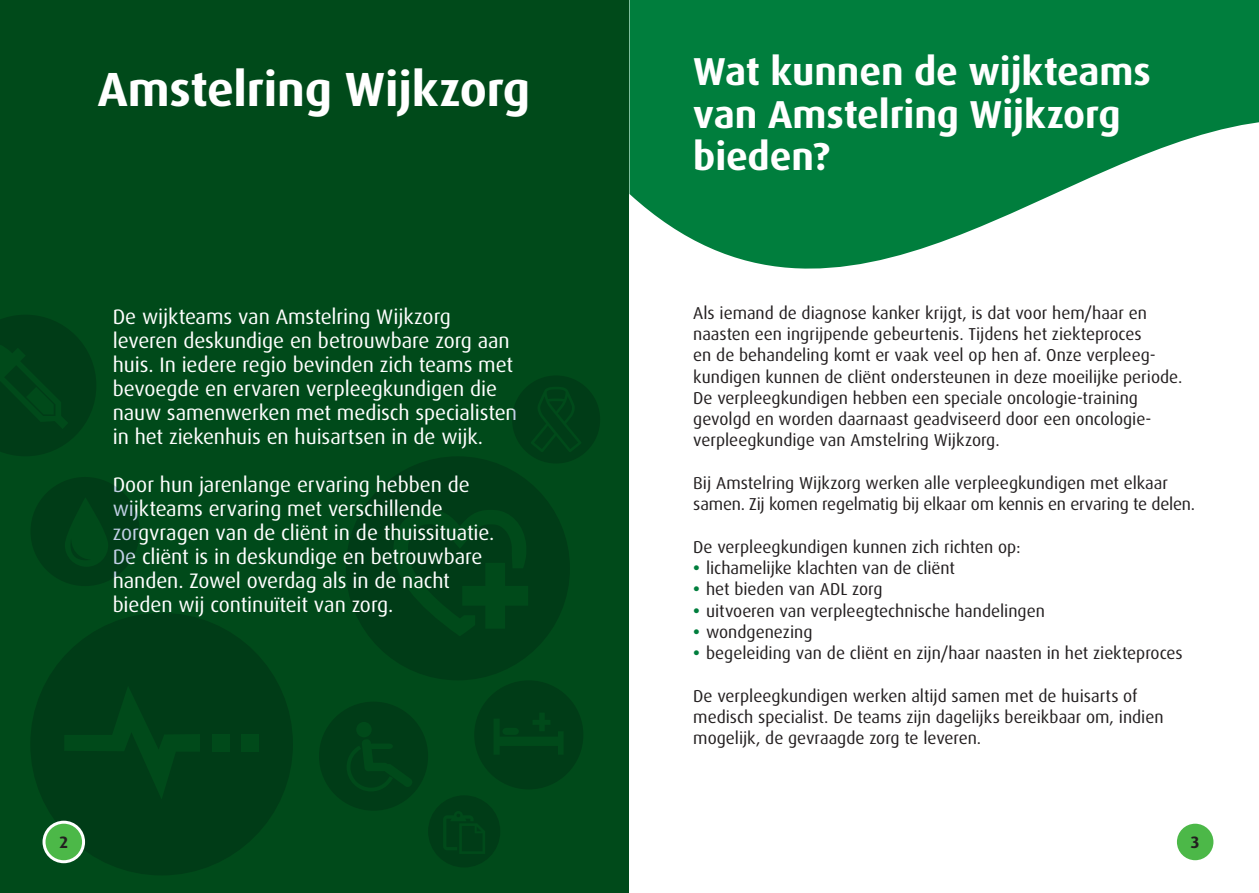
<style>
.page{position:relative;width:1259px;height:893px;background:#fff}
.page>*{position:absolute;margin:0;border:0;box-sizing:border-box;transform-origin:0 0}
.t1{font:700 48px "Dax Pro";letter-spacing:-.005em;color:#fff}
.t2{font:700 39px/42.5px "Dax Pro";letter-spacing:-.005em;color:#fff}
.t3{font:21px/24px "Dax Pro";letter-spacing:-.005em;color:#fff}
.t4{font:17.25px/21.3px "Dax Pro";color:#231f20}
.t5{font:700 16.5px "Dax Pro";color:#231f20}
.s1{font-weight:700;color:#007e3d}
</style>
<div class="page">
<div style="left:0;top:0;width:629px;height:893px;background:#004a1a"></div>
<div style="left:346px;top:456px;width:224px;height:224px;background:#003c17;border-radius:50%"></div>
<svg style="left:394px;top:510px;width:134px;height:126px"></svg>
<div style="left:319px;top:702px;width:109px;height:109px;background:#003c17;border-radius:50%"></div>
<div style="left:356px;top:722px;width:16px;height:15px;background:#004a1a;border-radius:50%"></div>
<svg style="left:347px;top:740px;width:65px;height:51px"></svg>
<div style="left:30px;top:613px;width:263px;height:262px;background:#003c17;border-radius:50%"></div>
<svg style="left:65px;top:687px;width:135px;height:111px"></svg>
<div style="left:212px;top:734px;width:18px;height:17px;background:#004a1a"></div>
<div style="left:242px;top:734px;width:17px;height:17px;background:#004a1a"></div>
<div style="left:31px;top:477px;width:109px;height:109px;background:#003c17;border-radius:50%"></div>
<svg style="left:65px;top:498px;width:43px;height:69px"></svg>
<div style="left:474px;top:680px;width:109px;height:109px;background:#003c17;border-radius:50%"></div>
<svg style="left:494px;top:713px;width:69px;height:41px"></svg>
<div style="left:428px;top:795px;width:72px;height:72px;background:#003c17;border-radius:50%"></div>
<svg style="left:443px;top:811px;width:42px;height:43px"></svg>
<div style="left:44px;top:822px;width:40px;height:40px;background:#4cb848;border-radius:50%"></div>
<div style="left:43px;top:821px;width:42px;height:42px;border:3px solid #fff;border-radius:50%"></div>
<svg style="left:0;top:315px;width:96px;height:141px"></svg>
<div style="left:1175px;top:822px;width:40px;height:40px;background:#4cb848;border-radius:50%"></div>
<div style="left:1174px;top:821px;width:42px;height:42px;border:3px solid #fff;border-radius:50%"></div>
<svg style="left:629px;top:0;width:630px;height:269px;fill:#007e3d"></svg>
<div style="left:512px;top:375px;width:88px;height:88px;background:#003c17;border-radius:50%"></div>
<svg style="left:531px;top:387px;width:50px;height:65px"></svg>
<h1 class="t1" style="left:98px;top:59px;width:434px">Amstelring Wijkzorg</h1>
<p class="t3" style="left:113px;top:305px;width:405px">De wijkteams van Amstelring Wijkzorg leveren deskundige en betrouwbare zorg aan huis. In iedere regio bevinden zich teams met bevoegde en ervaren verpleegkundigen die nauw samenwerken met medisch specialisten in het ziekenhuis en huisartsen in de wijk.</p>
<p class="t3" style="left:113px;top:473px;width:383px">Door hun jarenlange ervaring hebben de wijkteams ervaring met verschillende zorgvragen van de cliënt in de thuissituatie.<br>De cliënt is in deskundige en betrouwbare handen. Zowel overdag als in de nacht bieden wij continuïteit van zorg.</p>
<h2 class="t2" style="left:693px;top:51px;width:459px">Wat kunnen de wijkteams van Amstelring Wijkzorg bieden?</h2>
<p class="t4" style="left:693px;top:302px;width:490px">Als iemand de diagnose kanker krijgt, is dat voor hem/haar en naasten een ingrijpende gebeurtenis. Tijdens het ziekteproces<br>en de behandeling komt er vaak veel op hen af. Onze verpleeg&shy;kundigen kunnen de cliënt ondersteunen in deze moeilijke periode.<br>De verpleegkundigen hebben een speciale oncologie-training gevolgd en worden daarnaast geadviseerd door een oncologie&shy;verpleegkundige van Amstelring Wijkzorg.</p>
<p class="t4" style="left:693px;top:472px;width:503px">Bij Amstelring Wijkzorg werken alle verpleegkundigen met elkaar samen. Zij komen regelmatig bij elkaar om kennis en ervaring te delen.</p>
<p class="t4" style="left:693px;top:536px;width:329px">De verpleegkundigen kunnen zich richten op:</p>
<p class="t4" style="left:693px;top:557px;width:263px"><span class="s1">•</span> lichamelijke klachten van de cliënt</p>
<p class="t4" style="left:693px;top:579px;width:191px"><span class="s1">•</span> het bieden van ADL zorg</p>
<p class="t4" style="left:693px;top:600px;width:353px"><span class="s1">•</span> uitvoeren van verpleegtechnische handelingen</p>
<p class="t4" style="left:693px;top:621px;width:121px"><span class="s1">•</span> wondgenezing</p>
<p class="t4" style="left:693px;top:642px;width:491px"><span class="s1">•</span> begeleiding van de cliënt en zijn/haar naasten in het ziekteproces</p>
<p class="t4" style="left:693px;top:685px;width:472px">De verpleegkundigen werken altijd samen met de huisarts of medisch specialist. De teams zijn dagelijks bereikbaar om, indien mogelijk, de gevraagde zorg te leveren.</p>
<p class="t5" style="left:60px;top:831px;width:10px">2</p>
<p class="t5" style="left:1191px;top:831px;width:10px">3</p>
</div>
